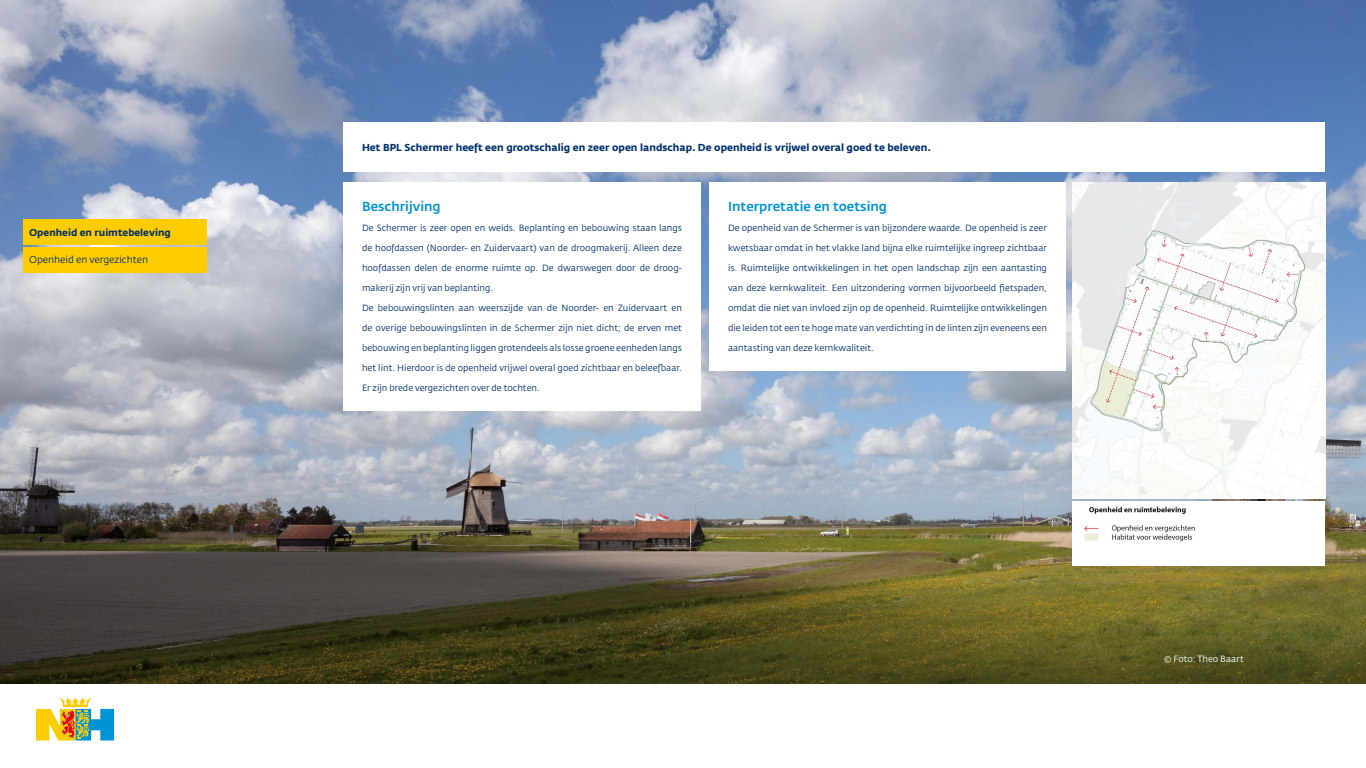
<style>
.page{position:relative;width:1366px;height:768px;background:#fff}
.page>*{position:absolute;margin:0;border:0;box-sizing:border-box;transform-origin:0 0}
.Txt{font:500 13px "Fedra Sans Std";color:#0093d6}
.txt_bold{font:700 10px "Fedra Sans Std";color:#03326c}
.t1{font:700 9.8px "Fedra Sans Std";color:#03326c}
.NAV_tekst_actief{font:9.8px "Fedra Sans Std";color:#03326c}
.Txt-2{font:9px "Fedra Sans Std";color:#03326c}
.t2{font:9px "Fedra Sans Std";color:#fff}
</style>
<div class="page">
<img style="left:0;top:0;width:1366px;height:684px">
<svg style="left:36px;top:698px;width:78px;height:42px"></svg>
<img style="left:1072px;top:182px;width:253px;height:317px">
<img style="left:1072px;top:501px;width:253px;height:65px">
<div style="left:709px;top:182px;width:357px;height:188px;background:#fff"></div>
<div style="left:343px;top:182px;width:358px;height:228px;background:#fff"></div>
<div style="left:343px;top:122px;width:982px;height:50px;background:#fff"></div>
<div style="left:23px;top:247px;width:184px;height:26px;background:#fc0"></div>
<div style="left:23px;top:219px;width:184px;height:26px;background:#fc0"></div>
<p class="t1" style="left:29px;top:226px;width:143px">Openheid en ruimtebeleving</p>
<p class="NAV_tekst_actief" style="left:29px;top:254px;width:121px">Openheid en vergezichten</p>
<p class="txt_bold" style="left:362px;top:141px;width:571px">Het BPL Schermer heeft een grootschalig en zeer open landschap. De openheid is vrijwel overal goed te beleven.</p>
<p class="Txt" style="left:362px;top:198px;width:80px">Beschrijving</p>
<p class="Txt-2" style="left:362px;top:223px;width:321px">De Schermer is zeer open en weids. Beplanting en bebouwing staan langs</p>
<p class="Txt-2" style="left:362px;top:243px;width:321px">de hoofdassen (Noorder- en Zuidervaart) van de droogmakerij. Alleen deze</p>
<p class="Txt-2" style="left:362px;top:263px;width:321px">hoofdassen delen de enorme ruimte op. De dwarswegen door de droog-</p>
<p class="Txt-2" style="left:362px;top:283px;width:133px">makerij zijn vrij van beplanting.</p>
<p class="Txt-2" style="left:362px;top:303px;width:321px">De bebouwingslinten aan weerszijde van de Noorder- en Zuidervaart en</p>
<p class="Txt-2" style="left:362px;top:323px;width:322px">de overige bebouwingslinten in de Schermer zijn niet dicht; de erven met</p>
<p class="Txt-2" style="left:362px;top:343px;width:321px">bebouwing en beplanting liggen grotendeels als losse groene eenheden langs</p>
<p class="Txt-2" style="left:362px;top:363px;width:322px">het lint. Hierdoor is de openheid vrijwel overal goed zichtbaar en beleefbaar.</p>
<p class="Txt-2" style="left:362px;top:383px;width:179px">Er zijn brede vergezichten over de tochten.</p>
<p class="Txt" style="left:728px;top:198px;width:161px">Interpretatie en toetsing</p>
<p class="Txt-2" style="left:728px;top:223px;width:320px">De openheid van de Schermer is van bijzondere waarde. De openheid is zeer</p>
<p class="Txt-2" style="left:728px;top:243px;width:321px">kwetsbaar omdat in het vlakke land bijna elke ruimtelijke ingreep zichtbaar</p>
<p class="Txt-2" style="left:728px;top:263px;width:320px">is. Ruimtelijke ontwikkelingen in het open landschap zijn een aantasting</p>
<p class="Txt-2" style="left:728px;top:283px;width:321px">van deze kernkwaliteit. Een uitzondering vormen bijvoorbeeld fietspaden,</p>
<p class="Txt-2" style="left:728px;top:303px;width:320px">omdat die niet van invloed zijn op de openheid. Ruimtelijke ontwikkelingen</p>
<p class="Txt-2" style="left:728px;top:323px;width:321px">die leiden tot een te hoge mate van verdichting in de linten zijn eveneens een</p>
<p class="Txt-2" style="left:728px;top:343px;width:147px">aantasting van deze kernkwaliteit.</p>
<p class="t2" style="left:1164px;top:653px;width:82px">© Foto: Theo Baart</p>
</div>
